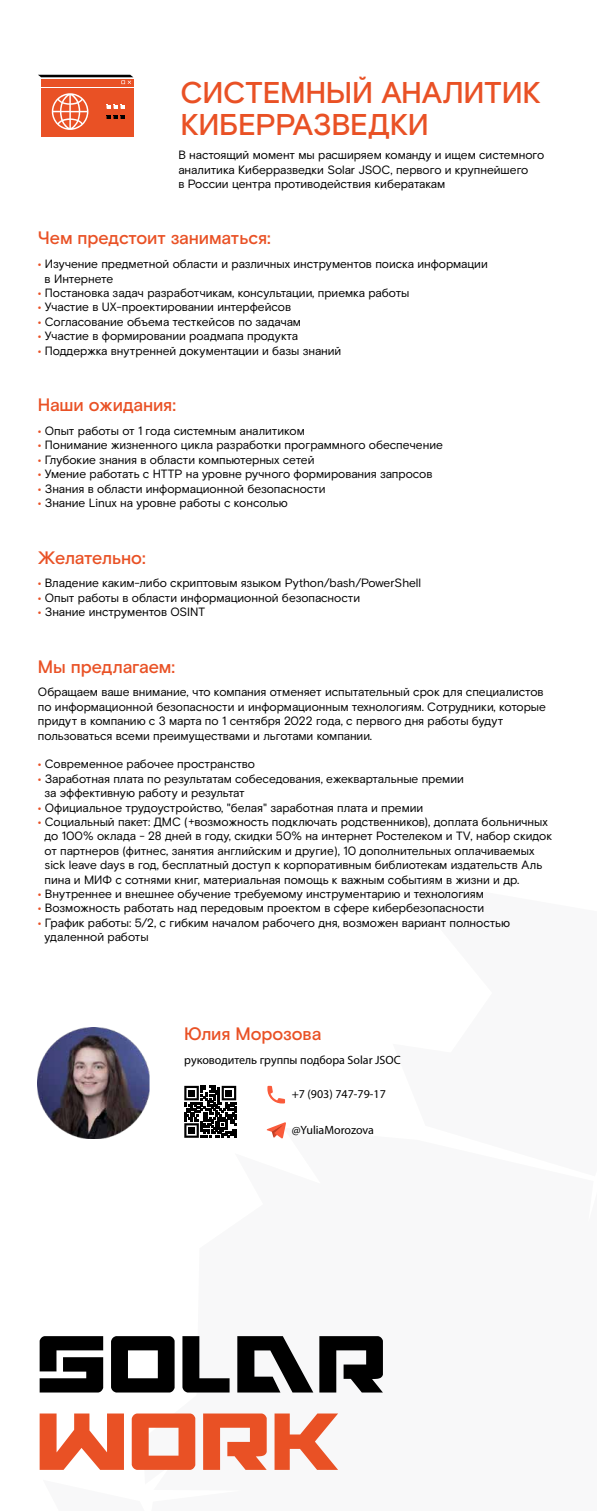
<style>
.page{position:relative;width:597px;height:1511px;background:#fff}
.page>*{position:absolute;margin:0;border:0;box-sizing:border-box;transform-origin:0 0}
.t1{font:500 30px/32px "Rostelecom Basis";letter-spacing:-.01em;color:#e95125}
.t2{font:500 18px "Rostelecom Basis";letter-spacing:-.005em;color:#e95125}
.t3{font:12px/14.4px "Rostelecom Basis";letter-spacing:-.005em;color:#000}
.t4{font:12px "Myriad Pro";color:#000}
.s1{font-weight:500;color:#e95125}
</style>
<div class="page">
<svg style="left:37px;top:1027px;width:346px;height:443px"></svg>
<svg style="left:40px;top:1335px;width:63px;height:57px"></svg>
<svg style="left:111px;top:1335px;width:64px;height:57px"></svg>
<svg style="left:182px;top:1335px;width:48px;height:57px"></svg>
<svg style="left:237px;top:1335px;width:76px;height:57px"></svg>
<svg style="left:319px;top:1335px;width:64px;height:57px"></svg>
<svg style="left:40px;top:1413px;width:84px;height:56px"></svg>
<svg style="left:132px;top:1413px;width:63px;height:56px"></svg>
<svg style="left:203px;top:1413px;width:64px;height:56px"></svg>
<svg style="left:275px;top:1413px;width:63px;height:56px"></svg>
<svg style="left:267px;top:1085px;width:18px;height:18px"></svg>
<svg style="left:266px;top:1121px;width:20px;height:17px"></svg>
<svg style="left:184px;top:1085px;width:52px;height:52px"></svg>
<div style="left:188px;top:1089px;width:7px;height:7px;background:#000"></div>
<div style="left:226px;top:1089px;width:6px;height:7px;background:#000"></div>
<div style="left:188px;top:1127px;width:7px;height:6px;background:#000"></div>
<div style="left:41px;top:79px;width:92px;height:57px;background:#e95125"></div>
<hr style="left:41px;top:87px;width:92px;height:1px;background:#fff">
<svg style="left:38px;top:75px;width:95px;height:9px"></svg>
<svg style="left:52px;top:93px;width:37px;height:37px"></svg>
<svg style="left:106px;top:115px;width:19px;height:4px"></svg>
<svg style="left:106px;top:105px;width:19px;height:4px"></svg>
<h1 class="t1" style="left:181px;top:78px;width:362px">СИСТЕМНЫЙ АНАЛИТИК<br>КИБЕРРАЗВЕДКИ</h1>
<p class="t3" style="left:178px;top:148px;width:368px">В настоящий момент мы расширяем команду и ищем системного аналитика Киберразведки Solar JSOC, первого и крупнейшего<br>в России центра противодействия кибератакам</p>
<h2 class="t2" style="left:38px;top:228px;width:234px">Чем предстоит заниматься:</h2>
<p class="t3" style="left:45px;top:257px;width:445px;text-indent:-7px"><span class="s1">•</span> Изучение предметной области и различных инструментов поиска информации в Интернете</p>
<p class="t3" style="left:38px;top:286px;width:373px"><span class="s1">•</span> Постановка задач разработчикам, консультации, приемка работы</p>
<p class="t3" style="left:38px;top:300px;width:255px"><span class="s1">•</span> Участие в UX-проектировании интерфейсов</p>
<p class="t3" style="left:38px;top:314px;width:265px"><span class="s1">•</span> Согласование объема тесткейсов по задачам</p>
<p class="t3" style="left:38px;top:329px;width:262px"><span class="s1">•</span> Участие в формировании роадмапа продукта</p>
<p class="t3" style="left:38px;top:343px;width:305px"><span class="s1">•</span> Поддержка внутренней документации и базы знаний</p>
<h2 class="t2" style="left:38px;top:394px;width:140px">Наши ожидания:</h2>
<p class="t3" style="left:38px;top:423px;width:268px"><span class="s1">•</span> Опыт работы от 1 года системным аналитиком</p>
<p class="t3" style="left:38px;top:438px;width:406px"><span class="s1">•</span> Понимание жизненного цикла разработки программного обеспечение</p>
<p class="t3" style="left:38px;top:452px;width:278px"><span class="s1">•</span> Глубокие знания в области компьютерных сетей</p>
<p class="t3" style="left:38px;top:467px;width:396px"><span class="s1">•</span> Умение работать с HTTP на уровне ручного формирования запросов</p>
<p class="t3" style="left:38px;top:481px;width:289px"><span class="s1">•</span> Знания в области информационной безопасности</p>
<p class="t3" style="left:38px;top:495px;width:251px"><span class="s1">•</span> Знание Linux на уровне работы с консолью</p>
<h2 class="t2" style="left:38px;top:546px;width:109px">Желательно:</h2>
<p class="t3" style="left:38px;top:576px;width:385px"><span class="s1">•</span> Владение каким-либо скриптовым языком Python/bash/PowerShell</p>
<p class="t3" style="left:38px;top:590px;width:324px"><span class="s1">•</span> Опыт работы в области информационной безопасности</p>
<p class="t3" style="left:38px;top:604px;width:169px"><span class="s1">•</span> Знание инструментов OSINT</p>
<h2 class="t2" style="left:38px;top:655px;width:139px">Мы предлагаем:</h2>
<p class="t3" style="left:38px;top:685px;width:510px">Обращаем ваше внимание, что компания отменяет испытательный срок для специалистов по информационной безопасности и информационным технологиям. Сотрудники, которые придут в компанию с 3 марта по 1 сентября 2022 года, с первого дня работы будут пользоваться всеми преимуществами и льготами компании.</p>
<p class="t3" style="left:38px;top:757px;width:219px"><span class="s1">•</span> Современное рабочее пространство</p>
<p class="t3" style="left:45px;top:771px;width:421px;text-indent:-7px"><span class="s1">•</span> Заработная плата по результатам собеседования, ежеквартальные премии за эффективную работу и результат</p>
<p class="t3" style="left:38px;top:800px;width:387px"><span class="s1">•</span> Официальное трудоустройство, "белая" заработная плата и премии</p>
<p class="t3" style="left:45px;top:814px;width:509px;text-indent:-7px"><span class="s1">•</span> Социальный пакет: ДМС (+возможность подключать родственников), доплата больничных до 100% оклада - 28 дней в году, скидки 50% на интернет Ростелеком и TV, набор скидок от партнеров (фитнес, занятия английским и другие), 10 дополнительных оплачиваемых sick leave days в год, бесплатный доступ к корпоративным библиотекам издательств Аль пина и МИФ с сотнями книг, материальная помощь к важным событиям в жизни и др.</p>
<p class="t3" style="left:38px;top:886px;width:448px"><span class="s1">•</span> Внутреннее и внешнее обучение требуемому инструментарию и технологиям</p>
<p class="t3" style="left:38px;top:901px;width:448px"><span class="s1">•</span> Возможность работать над передовым проектом в сфере кибербезопасности</p>
<p class="t3" style="left:45px;top:915px;width:467px;text-indent:-7px"><span class="s1">•</span> График работы: 5/2, с гибким началом рабочего дня, возможен вариант полностью удаленной работы</p>
<h2 class="t2" style="left:184px;top:1023px;width:139px">Юлия Морозова</h2>
<p class="t4" style="left:184px;top:1052px;width:218px">руководитель группы подбора Solar JSOC</p>
<p class="t4" style="left:292px;top:1086px;width:96px">+7 (903) 747-79-17</p>
<p class="t4" style="left:292px;top:1122px;width:84px">@YuliaMorozova</p>
</div>
